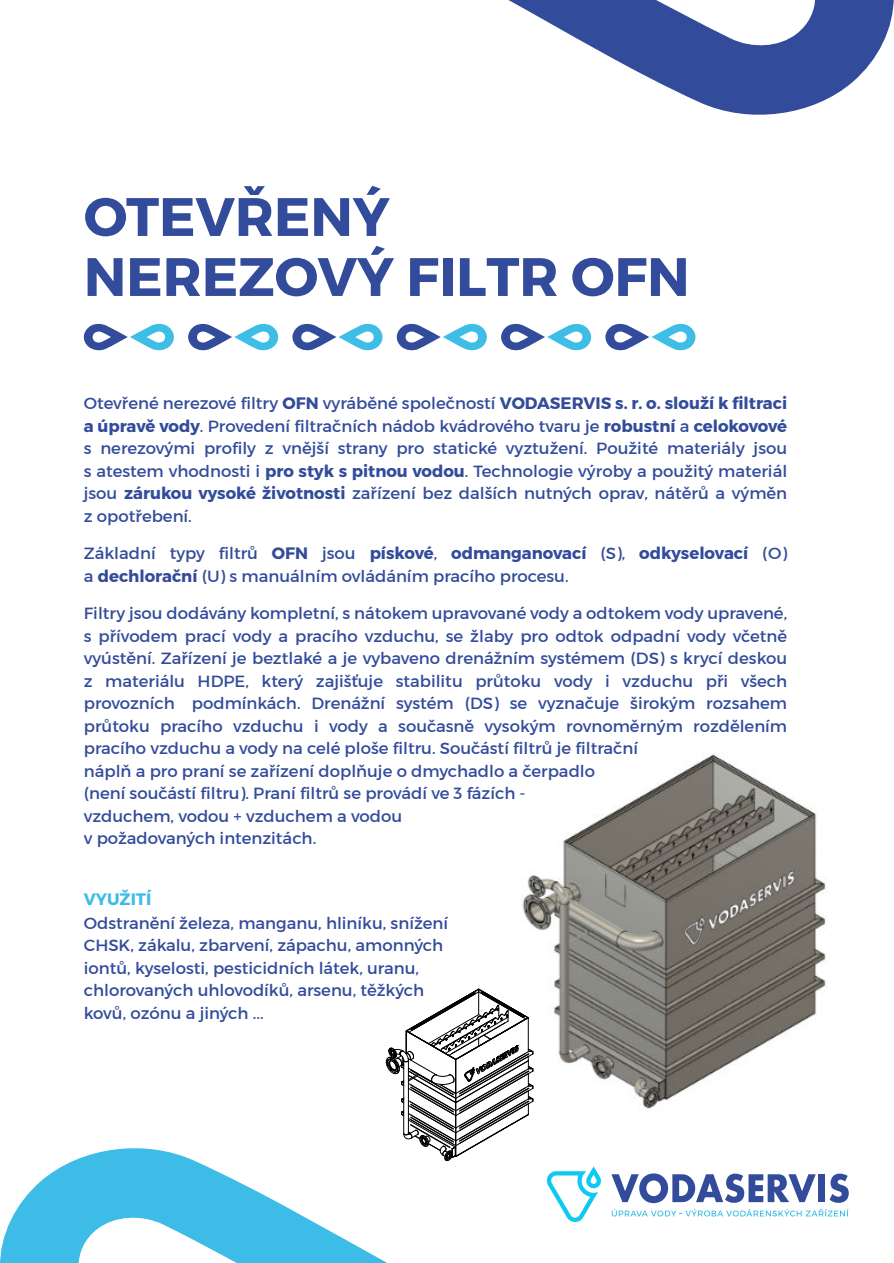
<style>
.page{position:relative;width:894px;height:1263px;background:#fff}
.page>*{position:absolute;margin:0;border:0;box-sizing:border-box;transform-origin:0 0}
.t1{font:700 54px/60px "Montserrat";color:#324b9b}
.t2{font:16.5px/22.5px "Montserrat";color:#324b9b}
.t3{font:700 16.5px "Montserrat";color:#3cbce6}
.s1{font-weight:700}
</style>
<div class="page">
<img style="left:478px;top:754px;width:348px;height:355px">
<svg style="left:385px;top:989px;width:148px;height:172px"></svg>
<svg style="left:83px;top:323px;width:91px;height:28px"></svg>
<svg style="left:188px;top:323px;width:90px;height:28px"></svg>
<svg style="left:292px;top:323px;width:91px;height:28px"></svg>
<svg style="left:396px;top:323px;width:91px;height:28px"></svg>
<svg style="left:501px;top:323px;width:90px;height:28px"></svg>
<svg style="left:605px;top:323px;width:90px;height:28px"></svg>
<svg style="left:0;top:1138px;width:392px;height:125px"></svg>
<svg style="left:508px;top:0;width:385px;height:115px;fill:#324b9b"></svg>
<svg style="left:611px;top:1173px;width:204px;height:30px"></svg>
<div style="left:818px;top:1174px;width:6px;height:28px;background:#324b9b"></div>
<svg style="left:829px;top:1174px;width:19px;height:29px"></svg>
<svg style="left:546px;top:1166px;width:55px;height:56px"></svg>
<svg style="left:611px;top:1209px;width:237px;height:7px"></svg>
<h1 class="t1" style="left:84px;top:187px;width:607px">OTEVŘENÝ<br>NEREZOVÝ FILTR OFN</h1>
<p class="t2" style="left:84px;top:392px;width:704px;text-align:justify">Otevřené nerezové filtry <span class="s1">OFN</span> vyráběné společností <span class="s1">VODASERVIS s. r. o. slouží k filtraci a úpravě vody</span>. Provedení filtračních nádob kvádrového tvaru je <span class="s1">robustní</span> a <span class="s1">celokovové </span>s nerezovými profily z vnější strany pro statické vyztužení. Použité materiály jsou s atestem vhodnosti i <span class="s1">pro styk s pitnou vodou</span>. Technologie výroby a použitý materiál jsou <span class="s1">zárukou vysoké životnosti</span> zařízení bez dalších nutných oprav, nátěrů a výměn z opotřebení.</p>
<p class="t2" style="left:84px;top:542px;width:704px">Základní typy filtrů <span class="s1">OFN</span> jsou <span class="s1">pískové</span>, <span class="s1">odmanganovací</span> (S), <span class="s1">odkyselovací</span> (O) a <span class="s1">dechlorační</span> (U) s manuálním ovládáním pracího procesu.</p>
<p class="t2" style="left:84px;top:602px;width:704px">Filtry jsou dodávány kompletní, s nátokem upravované vody a odtokem vody upravené, s přívodem prací vody a pracího vzduchu, se žlaby pro odtok odpadní vody včetně vyústění. Zařízení je beztlaké a je vybaveno drenážním systémem (DS) s krycí deskou z materiálu HDPE, který zajišťuje stabilitu průtoku vody i vzduchu při všech provozních podmínkách. Drenážní systém (DS) se vyznačuje širokým rozsahem průtoku pracího vzduchu i vody a současně vysokým rovnoměrným rozdělením pracího vzduchu a vody na celé ploše filtru. Součástí filtrů je filtrační<br>náplň a pro praní se zařízení doplňuje o dmychadlo a čerpadlo<br>(není součástí filtru). Praní filtrů se provádí ve 3 fázích -<br>vzduchem, vodou + vzduchem a vodou<br>v požadovaných intenzitách.</p>
<p class="t3" style="left:84px;top:888px;width:69px">VYUŽITÍ</p>
<p class="t2" style="left:84px;top:911px;width:365px">Odstranění železa, manganu, hliníku, snížení CHSK, zákalu, zbarvení, zápachu, amonných iontů, kyselosti, pesticidních látek, uranu, chlorovaných uhlovodíků, arsenu, těžkých kovů, ozónu a jiných ...</p>
</div>
